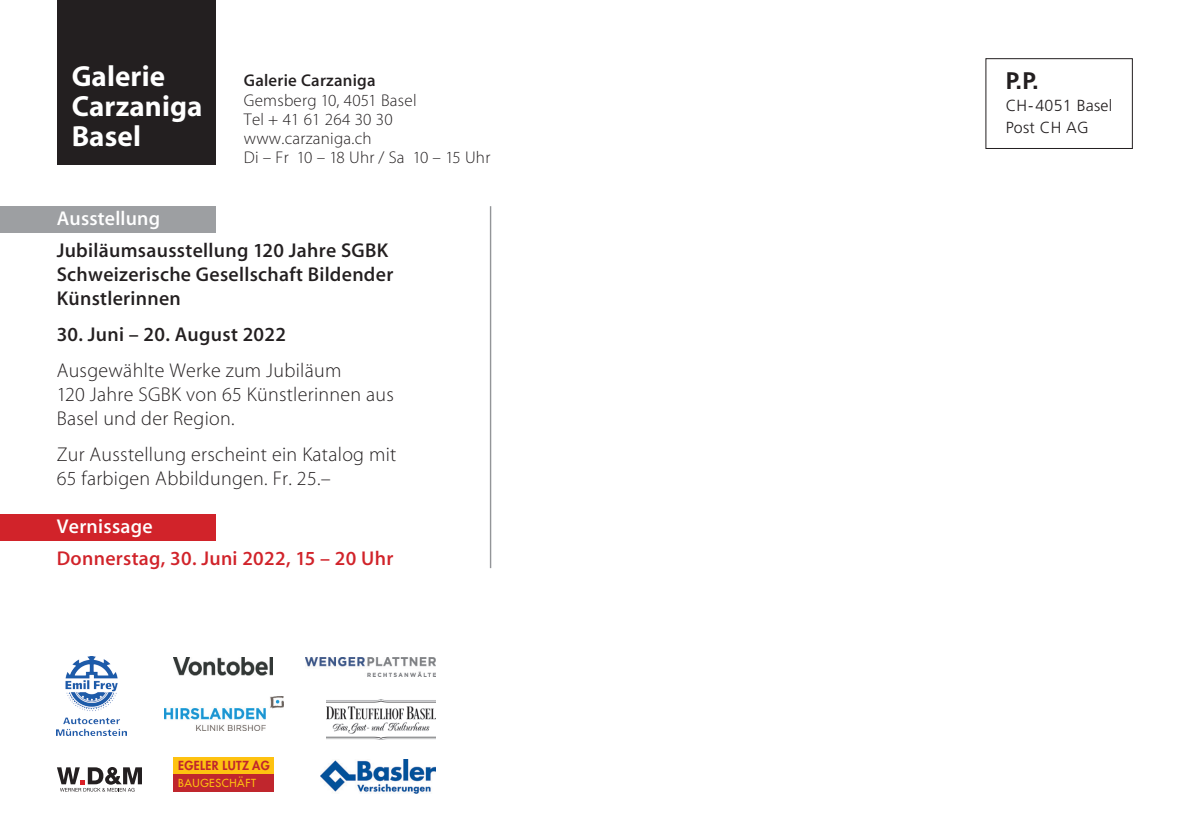
<style>
.page{position:relative;width:1191px;height:840px;background:#fff}
.page>*{position:absolute;margin:0;border:0;box-sizing:border-box;transform-origin:0 0}
.t1{font:29.2px/30px "Myriad MM 675 600";letter-spacing:.005em;color:#fff}
.t2{font:700 24px "Frutiger";color:#231f20}
.t3{font:20px/24px "Myriad MM 215 600";letter-spacing:.015em;color:#231f20}
.t4{font:20px/24px "Myriad MM 520 600";letter-spacing:.015em;color:#231f20}
.t5{font:20px "Myriad MM 520 600";letter-spacing:.015em;color:#d1232a}
.t6{font:20px "Myriad MM 520 600";letter-spacing:.01em;color:#fff}
.t7{font:17px/19.2px "Myriad MM 215 600";letter-spacing:.015em;color:#231f20}
.t8{font:17px "Myriad MM 520 600";letter-spacing:.015em;color:#231f20}
.t9{font:300 16px/22px "Frutiger";letter-spacing:.015em;color:#231f20}
.t10{font:800 12.2px "Futura";color:#c0262d}
.t11{font:10.8px "Futura";color:#fec210}
</style>
<div class="page">
<img style="left:320px;top:759px;width:115px;height:34px">
<img style="left:165px;top:696px;width:118px;height:33px">
<img style="left:57px;top:656px;width:70px;height:79px">
<img style="left:305px;top:657px;width:130px;height:19px">
<div style="left:985px;top:58px;width:147px;height:91px;border:1px solid #231f20"></div>
<hr style="left:490px;top:206px;width:1px;height:361px;background:#939598">
<div style="left:57px;top:0;width:158px;height:164px;background:#231f20"></div>
<div style="left:0;top:206px;width:215px;height:26px;background:#9d9fa2"></div>
<div style="left:0;top:514px;width:215px;height:26px;background:#d1232a"></div>
<div style="left:173px;top:756px;width:101px;height:34px;background:#fec210"></div>
<div style="left:173px;top:773px;width:101px;height:17px;background:#c0262d"></div>
<img style="left:327px;top:699px;width:108px;height:39px">
<svg style="left:57px;top:767px;width:85px;height:24px"></svg>
<img style="left:174px;top:657px;width:99px;height:17px">
<h1 class="t1" style="left:72px;top:63px;width:132px">Galerie<br>Carzaniga<br>Basel</h1>
<p class="t8" style="left:244px;top:72px;width:133px">Galerie Carzaniga</p>
<p class="t7" style="left:244px;top:91px;width:248px">Gemsberg 10, 4051 Basel<br>Tel + 41 61 264 30 30 www.carzaniga.ch<br>Di – Fr 10 – 18 Uhr / Sa 10 – 15 Uhr</p>
<p class="t6" style="left:57px;top:208px;width:105px">Ausstellung</p>
<p class="t4" style="left:57px;top:239px;width:338px">Jubiläumsausstellung 120 Jahre SGBK<br>Schweizerische Gesellschaft Bildender<br>Künstlerinnen</p>
<p class="t4" style="left:57px;top:323px;width:231px">30. Juni – 20. August 2022</p>
<p class="t3" style="left:57px;top:359px;width:339px">Ausgewählte Werke zum Jubiläum<br>120 Jahre SGBK von 65 Künstlerinnen aus<br>Basel und der Region.</p>
<p class="t3" style="left:57px;top:443px;width:341px">Zur Ausstellung erscheint ein Katalog mit<br>65 farbigen Abbildungen. Fr. 25.–</p>
<p class="t6" style="left:57px;top:516px;width:98px">Vernissage</p>
<p class="t5" style="left:57px;top:548px;width:338px">Donnerstag, 30. Juni 2022, 15 – 20 Uhr</p>
<p class="t10" style="left:178px;top:757px;width:93px">EGELER LUTZ AG</p>
<p class="t11" style="left:178px;top:775px;width:79px">BAUGESCHÄFT</p>
<p class="t2" style="left:1005px;top:66px;width:34px">P. P.</p>
<p class="t9" style="left:1005px;top:94px;width:108px">CH-4051 Basel<br>Post CH AG</p>
</div>
